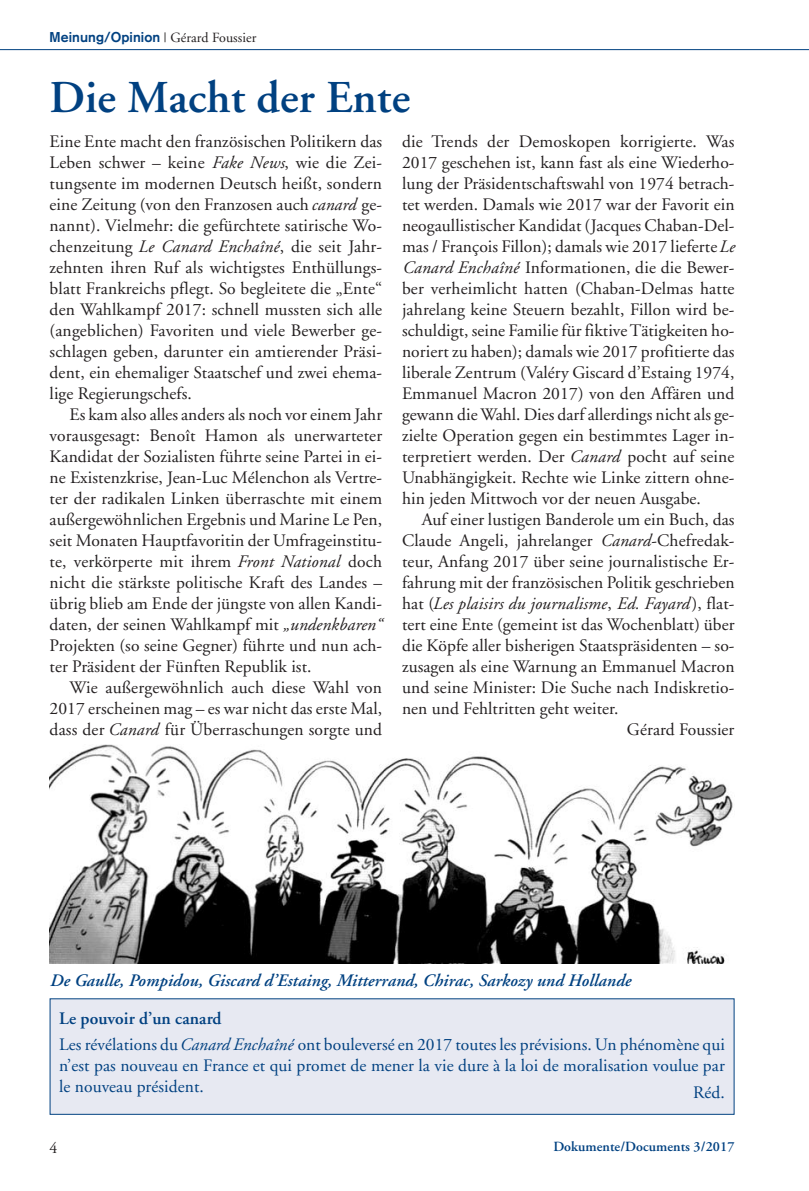
<style>
.page{position:relative;width:809px;height:1191px;background:#fff}
.page>*{position:absolute;margin:0;border:0;box-sizing:border-box;transform-origin:0 0}
.t1{font:600 45.5px "Adobe Garamond";letter-spacing:.005em;color:#014181}
.t2{font:17.5px/21px "Adobe Garamond";letter-spacing:.005em;color:#231f20;text-align:justify}
.t3{font:17.5px/26.2px "Adobe Garamond";letter-spacing:.005em;color:#014181}
.t4{font:italic 600 17.5px "Adobe Garamond";letter-spacing:.005em;color:#014181}
.t5{font:italic 17.5px "Adobe Garamond";letter-spacing:.005em;color:#231f20}
.t6{font:15.75px "Adobe Garamond";color:#231f20}
.t7{font:700 14px "Akzidenz Grotesk";letter-spacing:.005em;color:#014181}
.t8{font:600 14px "Adobe Garamond";letter-spacing:.005em;color:#014181}
.s1{font-family:"Adobe Garamond";font-weight:400;color:#231f20}
.s2{font-style:italic}
.s3{font-style:normal}
.s4{font-weight:600}
</style>
<div class="page">
<hr style="left:0;top:49px;width:809px;height:1px;background:#014181">
<div style="left:50px;top:999px;width:683px;height:114px;background:#e7e9f2"></div>
<img style="left:50px;top:744px;width:683px;height:219px">
<p class="t7" style="left:50px;top:32px;width:208px">Meinung/Opinion <span class="s1">| Gérard Foussier</span></p>
<h1 class="t1" style="left:50px;top:80px;width:362px">Die Macht der Ente</h1>
<p class="t2" style="left:50px;top:132px;width:334px">Eine Ente macht den französischen Politikern das Leben schwer – keine <span class="s2">Fake News</span>, wie die Zei&shy;tungsente im modernen Deutsch heißt, sondern eine Zeitung (von den Franzosen auch <span class="s2">canard</span> ge&shy;nannt). Vielmehr: die gefürchtete satirische Wo&shy;chenzeitung <span class="s2">Le Canard Enchaîné</span>, die seit Jahr&shy;zehnten ihren Ruf als wichtigstes Enthüllungs&shy;blatt Frankreichs pflegt. So begleitete die „Ente“ den Wahlkampf 2017: schnell mussten sich alle (angeblichen) Favoriten und viele Bewerber ge&shy;schlagen geben, darunter ein amtierender Präsi&shy;dent, ein ehemaliger Staatschef und zwei ehema&shy;lige Regierungschefs.</p>
<p class="t2" style="left:50px;top:405px;width:334px;text-indent:20px">Es kam also alles anders als noch vor einem Jahr vorausgesagt: Benoît Hamon als unerwarteter Kandidat der Sozialisten führte seine Partei in ei&shy;ne Existenzkrise, Jean-Luc Mélenchon als Vertre&shy;ter der radikalen Linken überraschte mit einem außergewöhnlichen Ergebnis und Marine Le Pen, seit Monaten Hauptfavoritin der Umfrageinstitu&shy;te, verkörperte mit ihrem <span class="s2">Front National</span> doch nicht die stärkste politische Kraft des Landes – übrig blieb am Ende der jüngste von allen Kandi&shy;daten, der seinen Wahlkampf mit <span class="s2">„undenkbaren“ </span>Projekten (so seine Gegner) führte und nun ach&shy;ter Präsident der Fünften Republik ist.</p>
<p class="t2" style="left:50px;top:678px;width:334px;text-indent:20px">Wie außergewöhnlich auch diese Wahl von 2017 erscheinen mag – es war nicht das erste Mal, dass der <span class="s2">Canard</span> für Überraschungen sorgte und</p>
<p class="t2" style="left:402px;top:132px;width:334px">die Trends der Demoskopen korrigierte. Was 2017 geschehen ist, kann fast als eine Wiederho&shy;lung der Präsidentschaftswahl von 1974 betrach&shy;tet werden. Damals wie 2017 war der Favorit ein neogaullistischer Kandidat (Jacques Chaban-Del&shy;mas / François Fillon); damals wie 2017 lieferte<span class="s2">Le Canard Enchaîné</span> Informationen, die die Bewer&shy;ber verheimlicht hatten (Chaban-Delmas hatte jahrelang keine Steuern bezahlt, Fillon wird be&shy;schuldigt, seine Familie für fiktiveTätigkeiten ho&shy;noriert zu haben); damals wie 2017 profitierte das liberale Zentrum (Valéry Giscard d’Estaing 1974, Emmanuel Macron 2017) von den Affären und gewann die Wahl. Dies darf allerdings nicht als ge&shy;zielte Operation gegen ein bestimmtes Lager in&shy;terpretiert werden. Der <span class="s2">Canard</span> pocht auf seine Unabhängigkeit. Rechte wie Linke zittern ohne&shy;hin jeden Mittwoch vor der neuen Ausgabe.</p>
<p class="t2" style="left:422px;top:510px;width:314px">Auf einer lustigen Banderole um ein Buch, das</p>
<p class="t2" style="left:402px;top:531px;width:334px">Claude Angeli, jahrelanger <span class="s2">Canard</span>-Chefredak-</p>
<p class="t2" style="left:402px;top:552px;width:334px">teur, Anfang 2017 über seine journalistische Er-</p>
<p class="t2" style="left:402px;top:573px;width:334px">fahrung mit der französischen Politik geschrieben</p>
<p class="t5" style="left:402px;top:596px;width:334px"><span class="s3">hat (</span>Les plaisirs du journalisme<span class="s3">,</span> Ed. Fayard <span class="s3">), flat-</span></p>
<p class="t2" style="left:402px;top:615px;width:334px">tert eine Ente (gemeint ist das Wochenblatt) über</p>
<p class="t2" style="left:402px;top:636px;width:334px">die Köpfe aller bisherigen Staatspräsidenten – so-</p>
<p class="t2" style="left:402px;top:657px;width:334px">zusagen als eine Warnung an Emmanuel Macron</p>
<p class="t2" style="left:402px;top:678px;width:334px">und seine Minister: Die Suche nach Indiskretio-</p>
<p class="t2" style="left:402px;top:699px;width:218px">nen und Fehltritten geht weiter.</p>
<p class="t2" style="left:627px;top:720px;width:109px">Gérard Foussier</p>
<p class="t4" style="left:50px;top:973px;width:582px">De Gaulle, Pompidou, Giscard d’Estaing, Mitterrand, Chirac, Sarkozy und Hollande</p>
<p class="t3" style="left:59px;top:1007px;width:667px"><span class="s4">Le pouvoir d’un canard<br></span>Les révélations du<span class="s2">Canard Enchaîné</span> ont bouleversé en 2017 toutes les prévisions. Un phénomène qui</p>
<p class="t3" style="left:59px;top:1056px;width:667px;line-height:21px">n’est pas nouveau en France et qui promet de mener la vie dure à la loi de moralisation voulue par le nouveau président.</p>
<p class="t3" style="left:693px;top:1080px;width:33px">Réd.</p>
<p class="t6" style="left:50px;top:1141px;width:9px">4</p>
<p class="t8" style="left:553px;top:1141px;width:183px">Dokumente/Documents 3/2017</p>
</div>
